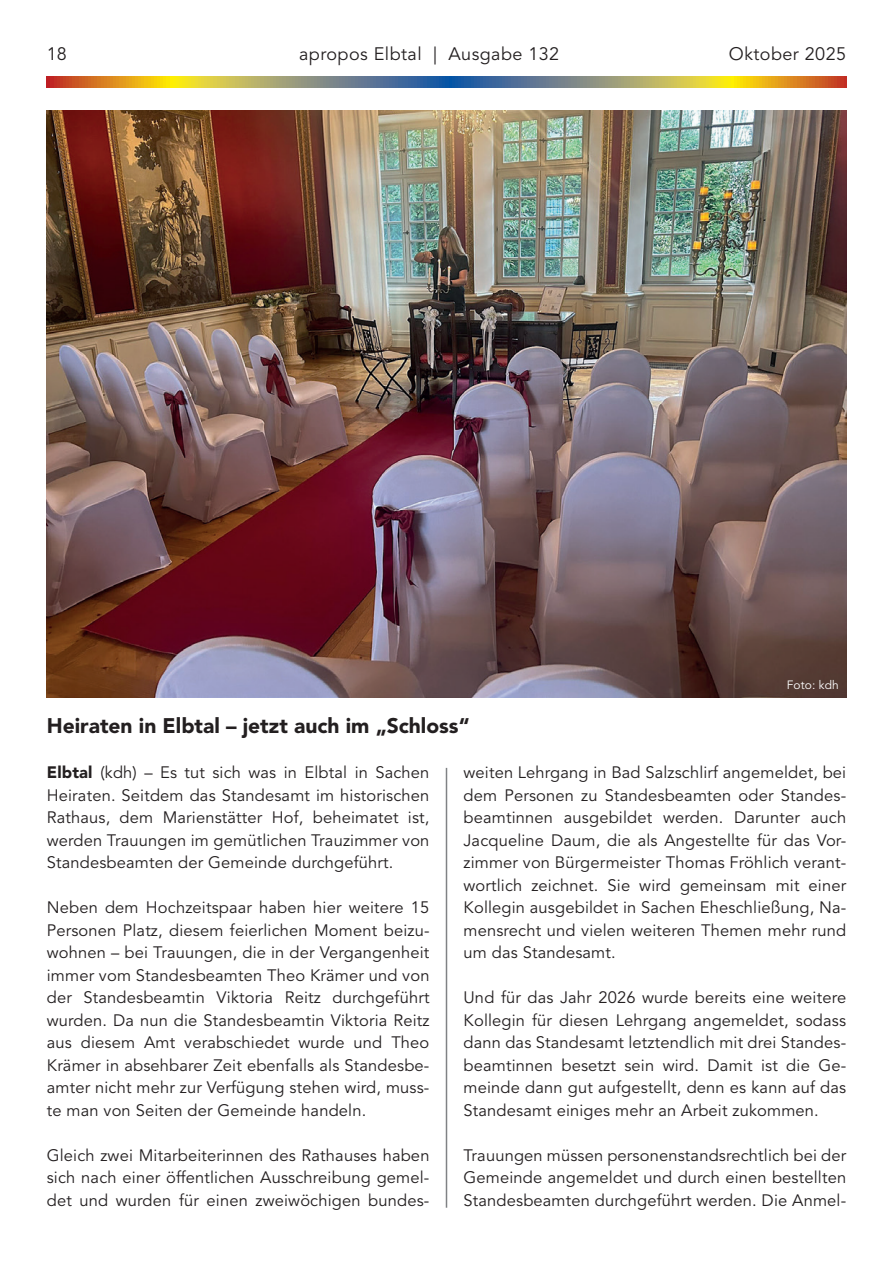
<style>
.page{position:relative;width:893px;height:1263px;background:#fff}
.page>*{position:absolute;margin:0;border:0;box-sizing:border-box;transform-origin:0 0}
.t1{font:900 21px "Avenir LT Std";color:#231f20}
.t2{font:18px "Avenir LT Std";letter-spacing:.025em;color:#231f20}
.t3{font:16.5px/22.5px "Avenir LT Std";letter-spacing:.01em;color:#231f20;text-align:justify}
.t4{font:12px "Avenir LT Std";letter-spacing:.01em;color:#fff}
.s1{font-weight:900}
</style>
<div class="page">
<svg style="left:47px;top:77px;width:799px;height:10px;background:#a3935b"></svg>
<hr style="left:446px;top:768px;width:1px;height:440px;background:#808285">
<img style="left:47px;top:111px;width:799px;height:587px">
<p class="t2" style="left:47px;top:44px;width:22px">18</p>
<p class="t2" style="left:299px;top:44px;width:262px">apropos Elbtal | Ausgabe 132</p>
<p class="t2" style="left:729px;top:44px;width:119px">Oktober 2025</p>
<p class="t4" style="left:787px;top:678px;width:54px">Foto: kdh</p>
<p class="t1" style="left:47px;top:713px;width:424px">Heiraten in Elbtal – jetzt auch im „Schloss“</p>
<p class="t3" style="left:463px;top:762px;width:384px">weiten Lehrgang in Bad Salzschlirf angemeldet, bei dem Personen zu Standesbeamten oder Standes&shy;beamtinnen ausgebildet werden. Darunter auch Jacqueline Daum, die als Angestellte für das Vor&shy;zimmer von Bürgermeister Thomas Fröhlich verant&shy;wortlich zeichnet. Sie wird gemeinsam mit einer Kollegin ausgebildet in Sachen Eheschließung, Na&shy;mensrecht und vielen weiteren Themen mehr rund um das Standesamt.</p>
<p class="t3" style="left:463px;top:987px;width:384px">Und für das Jahr 2026 wurde bereits eine weitere Kollegin für diesen Lehrgang angemeldet, sodass dann das Standesamt letztendlich mit drei Standes&shy;beamtinnen besetzt sein wird. Damit ist die Ge&shy;meinde dann gut aufgestellt, denn es kann auf das Standesamt einiges mehr an Arbeit zukommen.</p>
<p class="t3" style="left:463px;top:1144px;width:384px">Trauungen müssen personenstandsrechtlich bei der Gemeinde angemeldet und durch einen bestellten Standesbeamten durchgeführt werden. Die Anmel-</p>
<p class="t3" style="left:47px;top:762px;width:384px"><span class="s1">Elbtal</span> (kdh) – Es tut sich was in Elbtal in Sachen Heiraten. Seitdem das Standesamt im historischen Rathaus, dem Marienstätter Hof, beheimatet ist, werden Trauungen im gemütlichen Trauzimmer von Standesbeamten der Gemeinde durchgeführt.</p>
<p class="t3" style="left:47px;top:897px;width:384px">Neben dem Hochzeitspaar haben hier weitere 15<br>Personen Platz, diesem feierlichen Moment beizu&shy;wohnen – bei Trauungen, die in der Vergangenheit immer vom Standesbeamten Theo Krämer und von der Standesbeamtin Viktoria Reitz durchgeführt wurden. Da nun die Standesbeamtin Viktoria Reitz aus diesem Amt verabschiedet wurde und Theo Krämer in absehbarer Zeit ebenfalls als Standesbe&shy;amter nicht mehr zur Verfügung stehen wird, muss&shy;te man von Seiten der Gemeinde handeln.</p>
<p class="t3" style="left:47px;top:1144px;width:384px">Gleich zwei Mitarbeiterinnen des Rathauses haben sich nach einer öffentlichen Ausschreibung gemel&shy;det und wurden für einen zweiwöchigen bundes-</p>
</div>
